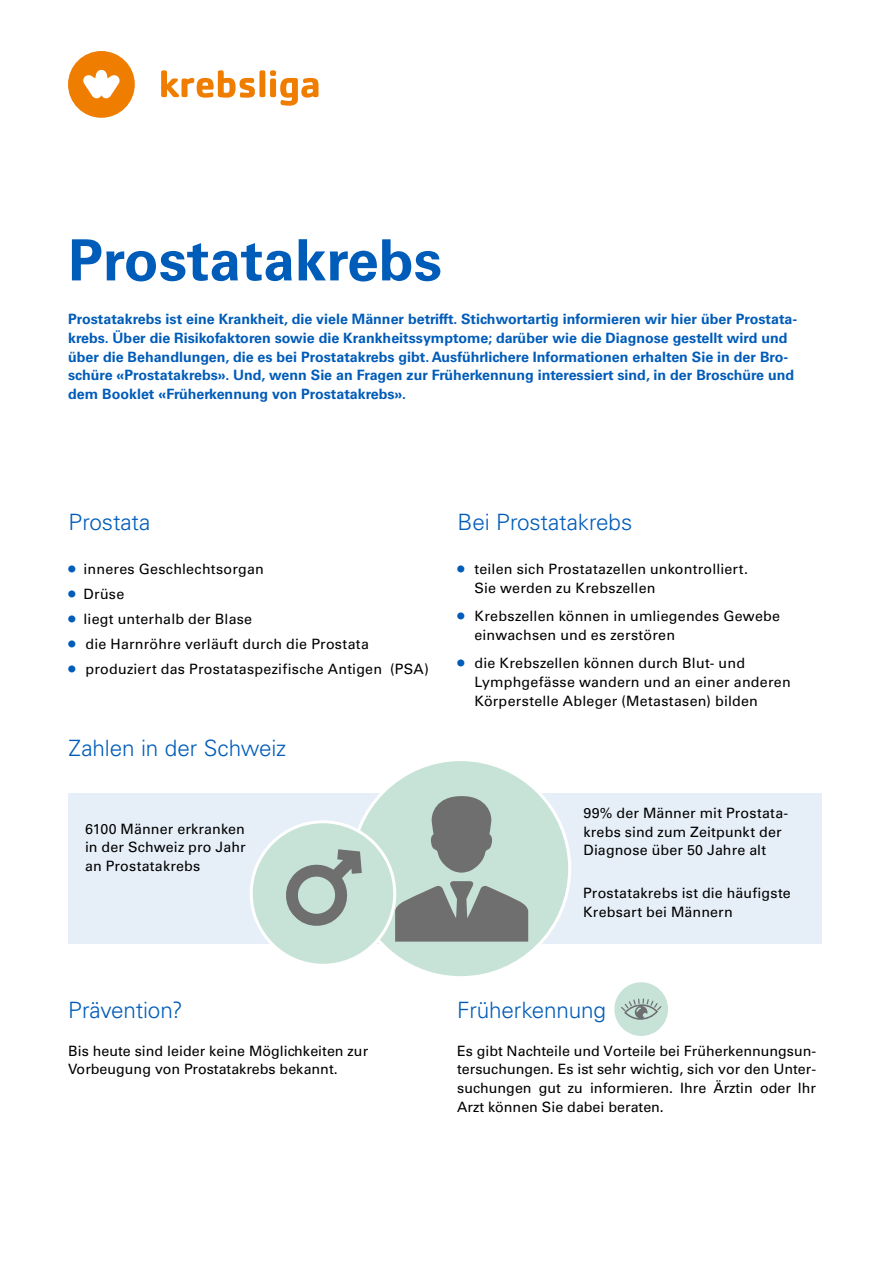
<style>
.page{position:relative;width:893px;height:1263px;background:#fff}
.page>*{position:absolute;margin:0;border:0;box-sizing:border-box;transform-origin:0 0}
.t1{font:700 57px "Univers LT Std";color:#005cb9}
.t2{font:300 22.5px "Univers LT Std";letter-spacing:-.005em;color:#005cb9}
.t3{font:14.25px/18.8px "Univers LT Std";letter-spacing:.015em;color:#000}
.t4{font:700 14.25px/18.8px "Univers LT Std";color:#005cb9}
.s1{font-size:19.5px;color:#005cb9}
</style>
<div class="page">
<div style="left:68px;top:793px;width:754px;height:150px;background:#e6eff8"></div>
<svg style="left:68px;top:51px;width:67px;height:67px"></svg>
<svg style="left:161px;top:70px;width:94px;height:28px"></svg>
<div style="left:259px;top:70px;width:6px;height:27px;background:#ef7d00;border-radius:2px"></div>
<svg style="left:270px;top:70px;width:48px;height:36px"></svg>
<div style="left:352px;top:760px;width:218px;height:218px;background:#c7e3d7;border-radius:50%"></div>
<svg style="left:431px;top:796px;width:61px;height:77px"></svg>
<svg style="left:395px;top:881px;width:133px;height:61px"></svg>
<div style="left:251px;top:822px;width:144px;height:143px;background:#c7e3d7;border-radius:50%"></div>
<div style="left:250px;top:820px;width:146px;height:147px;border:3px solid #fff;border-radius:50%"></div>
<svg style="left:286px;top:849px;width:76px;height:77px"></svg>
<div style="left:614px;top:982px;width:54px;height:54px;background:#c7e3d7;border-radius:50%"></div>
<svg style="left:621px;top:998px;width:40px;height:22px"></svg>
<h1 class="t1" style="left:68px;top:227px;width:375px">Prostatakrebs</h1>
<p class="t4" style="left:68px;top:310px;width:731px">Prostatakrebs ist eine Krankheit, die viele Männer betrifft. Stichwortartig informieren wir hier über Prostata&shy;krebs. Über die Risikofaktoren sowie die Krankheitssymptome; darüber wie die Diagnose gestellt wird und über die Behandlungen, die es bei Prostatakrebs gibt. Ausführlichere Informationen erhalten Sie in der Bro&shy;schüre «Prostatakrebs». Und, wenn Sie an Fragen zur Früherkennung interessiert sind, in der Broschüre und dem Booklet «Früherkennung von Prostatakrebs».</p>
<h2 class="t2" style="left:69px;top:509px;width:83px">Prostata</h2>
<p class="t3" style="left:69px;top:560px;width:197px"><span class="s1">•</span> inneres Geschlechtsorgan</p>
<p class="t3" style="left:69px;top:585px;width:57px"><span class="s1">•</span> Drüse</p>
<p class="t3" style="left:69px;top:610px;width:185px"><span class="s1">•</span> liegt unterhalb der Blase</p>
<p class="t3" style="left:69px;top:635px;width:302px"><span class="s1">•</span> die Harnröhre verläuft durch die Prostata</p>
<p class="t3" style="left:69px;top:660px;width:362px"><span class="s1">•</span> produziert das Prostataspezifische Antigen (PSA)</p>
<h2 class="t2" style="left:69px;top:734px;width:219px">Zahlen in der Schweiz</h2>
<p class="t3" style="left:85px;top:819px;width:162px;text-align:justify">6100 Männer erkranken in der Schweiz pro Jahr an Prostatakrebs</p>
<h2 class="t2" style="left:457px;top:509px;width:176px">Bei Prostatakrebs</h2>
<p class="t3" style="left:474px;top:560px;width:275px;text-indent:-17px"><span class="s1">•</span> teilen sich Prostatazellen unkontrolliert.<br>Sie werden zu Krebszellen</p>
<p class="t3" style="left:474px;top:607px;width:307px;text-indent:-17px"><span class="s1">•</span> Krebszellen können in umliegendes Gewebe einwachsen und es zerstören</p>
<p class="t3" style="left:474px;top:654px;width:318px;text-indent:-17px"><span class="s1">•</span> die Krebszellen können durch Blut- und<br>Lymphgefässe wandern und an einer anderen<br>Körperstelle Ableger (Metastasen) bilden</p>
<p class="t3" style="left:583px;top:803px;width:206px">99% der Männer mit Prostata&shy;krebs sind zum Zeitpunkt der<br>Diagnose über 50 Jahre alt</p>
<p class="t3" style="left:583px;top:883px;width:209px">Prostatakrebs ist die häufigste<br>Krebsart bei Männern</p>
<h2 class="t2" style="left:68px;top:996px;width:116px">Prävention?</h2>
<p class="t3" style="left:68px;top:1041px;width:301px">Bis heute sind leider keine Möglichkeiten zur<br>Vorbeugung von Prostatakrebs bekannt.</p>
<h2 class="t2" style="left:457px;top:996px;width:150px">Früherkennung</h2>
<p class="t3" style="left:457px;top:1041px;width:360px;text-align:justify">Es gibt Nachteile und Vorteile bei Früherkennungsun&shy;tersuchungen. Es ist sehr wichtig, sich vor den Unter&shy;suchungen gut zu informieren. Ihre Ärztin oder Ihr Arzt können Sie dabei beraten.</p>
</div>
